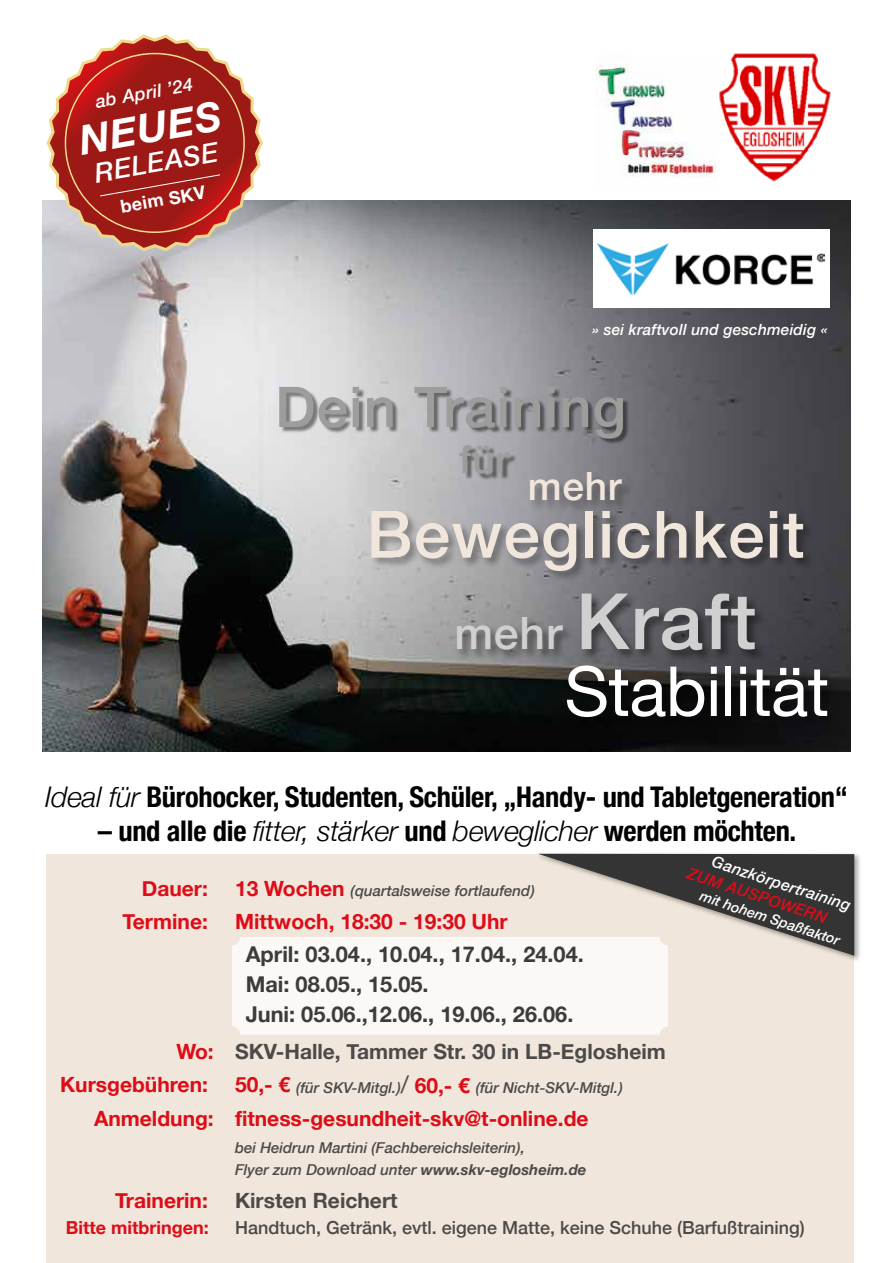
<style>
.page{position:relative;width:893px;height:1263px;background:#fff}
.page>*{position:absolute;margin:0;border:0;box-sizing:border-box;transform-origin:0 0}
.t1{font:500 77.85px "Helvetica Neue";letter-spacing:.02em;color:#d0d0d0}
.t2{font:69px "Helvetica Neue";letter-spacing:-.01em;color:#fff}
.t3{font:500 65.25px "Helvetica Neue";letter-spacing:.02em;color:#f0e6db}
.t4{font:500 56.25px "Helvetica Neue";letter-spacing:.02em;color:#9d9d9c}
.t5{font:italic 700 40.5px "Helvetica Neue";color:#fff}
.t6{font:500 38.85px "Helvetica Neue";color:#f0e6db}
.t7{font:500 38.85px "Helvetica Neue";color:#9d9d9c}
.t8{font:700 condensed 28.5px "Helvetica Neue";letter-spacing:-.01em;color:#000}
.t9{font:italic 500 27px "Helvetica Neue";color:#fff}
.t10{font:700 21.75px/30px "Helvetica Neue";color:#3c3c3b}
.t11{font:700 21px "Helvetica Neue";color:#dd0d18}
.t12{font:700 21px/33px "Helvetica Neue";color:#4b4a49}
.t13{font:500 18px "Helvetica Neue";color:#4b4a49}
.t14{font:700 18px "Helvetica Neue";color:#dd0d18}
.t15{font:italic 500 18px "Helvetica Neue";color:#fff}
.t16{font:700 18px "Helvetica Neue";color:#fff}
.t17{font:italic 500 15.75px "Helvetica Neue";color:#fff}
.t18{font:italic 500 15.75px "Helvetica Neue";color:#dd0d18}
.t19{font:italic 500 15.45px "Helvetica Neue";letter-spacing:.01em;color:#fff}
.t20{font:italic 500 15px/22.5px "Helvetica Neue";color:#4b4a49}
.t21{font:italic 500 14.25px "Helvetica Neue";color:#fff}
.s1{font-size:44.4px}
.s2{font-weight:300;font-style:italic;font-stretch:normal}
.s3{font-weight:700;font-style:normal;font-size:21px;color:#dd0d18}
.s4{color:#dd0d18}
.s5{font-weight:400;font-style:normal;font-size:24px}
.s6{font-weight:700}
</style>
<div class="page">
<img style="left:701px;top:53px;width:145px;height:148px">
<img style="left:596px;top:56px;width:121px;height:135px">
<img style="left:43px;top:201px;width:807px;height:551px">
<div style="left:593px;top:229px;width:237px;height:79px;background:#fff"></div>
<img style="left:598px;top:243px;width:227px;height:51px">
<div style="left:47px;top:855px;width:807px;height:408px;background:#f0e6db"></div>
<img style="left:275px;top:379px;width:360px;height:183px">
<img style="left:450px;top:591px;width:324px;height:96px">
<img style="left:459px;top:440px;width:59px;height:52px">
<img style="left:362px;top:498px;width:458px;height:93px">
<img style="left:523px;top:462px;width:115px;height:65px">
<img style="left:560px;top:606px;width:285px;height:146px">
<img style="left:533px;top:853px;width:327px;height:107px">
<svg style="left:538px;top:854px;width:316px;height:102px"></svg>
<div style="left:232px;top:937px;width:436px;height:98px;background:#fbf8f5;border-radius:8px"></div>
<svg style="left:46px;top:35px;width:217px;height:216px"></svg>
<svg style="left:50px;top:38px;width:210px;height:210px;background:#b44d47"></svg>
<p class="t15" style="left:93px;top:86px;width:100px;rotate:-10deg">ab April ’24</p>
<h3 class="t5" style="left:74px;top:109px;width:145px;rotate:-10deg">NEUES</h3>
<h3 class="t9" style="left:91px;top:150px;width:126px;rotate:-10deg">RELEASE</h3>
<p class="t16" style="left:118px;top:193px;width:87px;rotate:-10deg">beim SKV</p>
<p class="t19" style="left:592px;top:316px;width:237px">» sei kraftvoll und geschmeidig «</p>
<h3 class="t4" style="left:275px;top:362px;width:352px">Dein Training</h3>
<h3 class="t7" style="left:459px;top:428px;width:51px">für</h3>
<h3 class="t3" style="left:366px;top:482px;width:440px">Beweglichkeit</h3>
<h3 class="t6" style="left:528px;top:455px;width:95px">mehr</h3>
<h1 class="t1" style="left:454px;top:559px;width:304px"><span class="s1">mehr</span> Kraft</h1>
<h2 class="t2" style="left:564px;top:642px;width:266px">Stabilität</h2>
<h3 class="t8" style="left:45px;top:773px;width:804px"><span class="s2">Ideal für</span> Bürohocker, Studenten, Schüler, „Handy- und Tabletgeneration“</h3>
<h3 class="t8" style="left:98px;top:807px;width:700px">– und alle die <span class="s2">fitter, stärker</span> und <span class="s2">beweglicher</span> werden möchten.</h3>
<p class="t17" style="left:717px;top:848px;width:147px;rotate:18deg">Ganzkörpertraining</p>
<p class="t18" style="left:692px;top:860px;width:147px;rotate:18deg">ZUM AUSPOWERN</p>
<h3 class="t11" style="left:142px;top:872px;width:68px">Dauer:</h3>
<p class="t20" style="left:235px;top:878px;width:301px"><span class="s3">13 Wochen</span> (quartalsweise fortlaufend)</p>
<h3 class="t11" style="left:122px;top:905px;width:87px">Termine:</h3>
<h3 class="t11" style="left:235px;top:905px;width:274px">Mittwoch, 18:30 - 19:30 Uhr</h3>
<h3 class="t10" style="left:246px;top:940px;width:340px">April: 03.04., 10.04., 17.04., 24.04.<br>Mai: 08.05., 15.05.<br>Juni: 05.06.,12.06., 19.06., 26.06.</h3>
<h3 class="t12" style="left:60px;top:1036px;width:607px;text-indent:116px"><span class="s4">Wo:</span> SKV-Halle, Tammer Str. 30 in LB-Eglosheim<br><span class="s4">Kursgebühren:</span></h3>
<p class="t21" style="left:704px;top:884px;width:148px;rotate:18deg">mit hohem Spaßfaktor</p>
<p class="t20" style="left:235px;top:1075px;width:389px"><span class="s3">50,- €</span> (für SKV-Mitgl.)<span class="s5">/</span> <span class="s3">60,- €</span> (für Nicht-SKV-Mitgl.)</p>
<h3 class="t11" style="left:94px;top:1101px;width:496px">Anmeldung: fitness-gesundheit-skv@t-online.de</h3>
<p class="t20" style="left:235px;top:1135px;width:353px">bei Heidrun Martini (Fachbereichsleiterin),<br>Flyer zum Download unter <span class="s6">www.skv-eglosheim.de</span></p>
<h3 class="t11" style="left:115px;top:1184px;width:94px">Trainerin:</h3>
<h3 class="t12" style="left:235px;top:1184px;width:164px">Kirsten Reichert</h3>
<p class="t14" style="left:66px;top:1213px;width:144px">Bitte mitbringen:</p>
<p class="t13" style="left:235px;top:1212px;width:571px">Handtuch, Getränk, evtl. eigene Matte, keine Schuhe (Barfußtraining)</p>
</div>
